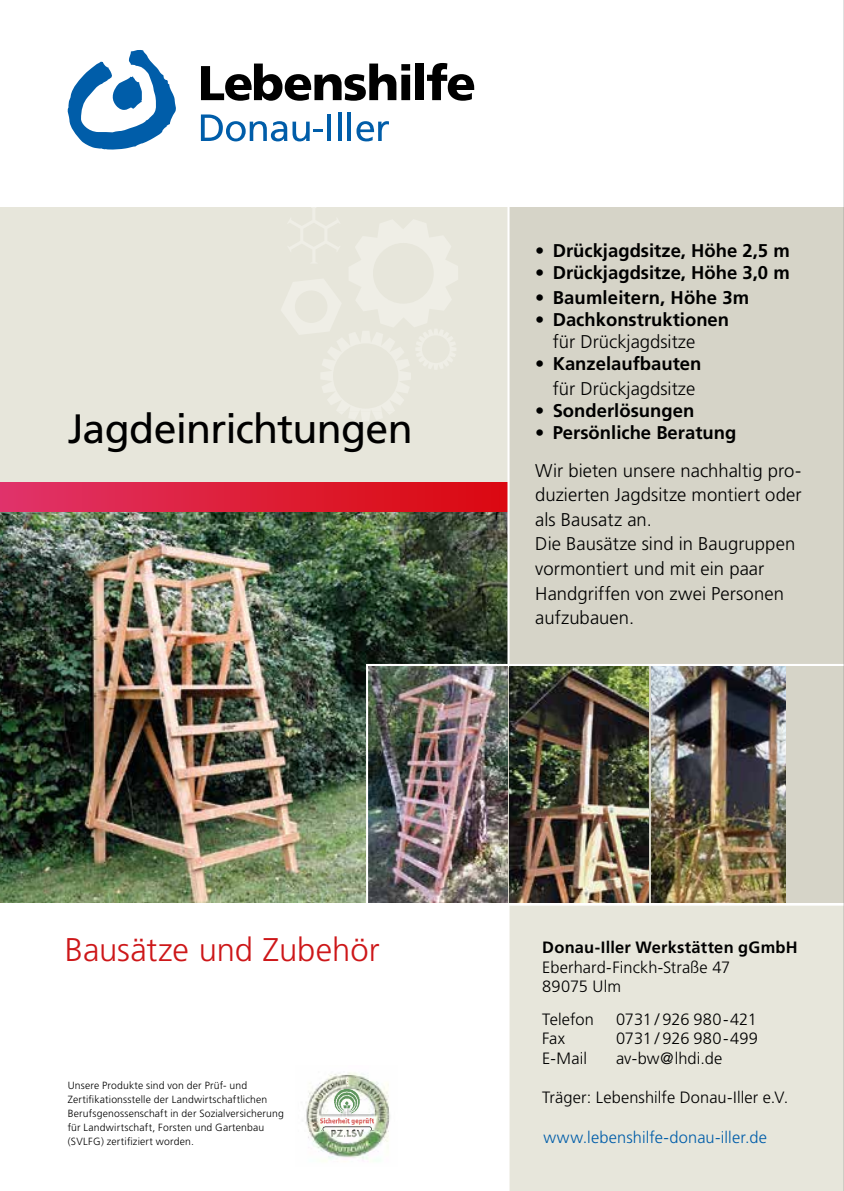
<style>
.page{position:relative;width:844px;height:1191px;background:#fff}
.page>*{position:absolute;margin:0;border:0;box-sizing:border-box;transform-origin:0 0}
.t1{font:40.95px "Frutiger";letter-spacing:-.02em;color:#000}
.t2{font:300 32.73px "Frutiger";color:#cd1719}
.t3{font:300 18.38px/24.7px "Frutiger";color:#000}
.t4{font:700 18.38px "Frutiger";color:#000}
.t5{font:300 16.45px/19.6px "Frutiger";letter-spacing:.005em;color:#000}
.t6{font:300 16.45px "Frutiger";letter-spacing:.005em;color:#005da9}
.t7{font:700 16.45px "Frutiger";letter-spacing:.015em;color:#000}
.t8{font:300 16.45px "Frutiger";letter-spacing:-.015em;color:#000}
.t9{font:300 10.33px/14.2px "Frutiger";letter-spacing:.015em;color:#000}
.s1{font-weight:300}
.s2{font-weight:700}
</style>
<div class="page">
<img style="left:0;top:50px;width:843px;height:1141px">
<h1 class="t1" style="left:68px;top:404px;width:346px">Jagdeinrichtungen</h1>
<h2 class="t2" style="left:65px;top:931px;width:316px">Bausätze und Zubehör</h2>
<p class="t9" style="left:68px;top:1078px;width:217px">Unsere Produkte sind von der Prüf- und Zertifikationsstelle der Landwirtschaftlichen Berufsgenossenschaft in der Sozialversicherung für Landwirtschaft, Forsten und Gartenbau (SVLFG) zertifiziert worden.</p>
<p class="t4" style="left:535px;top:240px;width:256px"><span class="s1">•</span> Drückjagdsitze, Höhe 2,5 m</p>
<p class="t4" style="left:535px;top:262px;width:256px"><span class="s1">•</span> Drückjagdsitze, Höhe 3,0 m</p>
<p class="t4" style="left:535px;top:287px;width:215px"><span class="s1">•</span> Baumleitern, Höhe 3m</p>
<p class="t3" style="left:552px;top:309px;width:178px;line-height:22.2px;text-indent:-17px">• <span class="s2">Dachkonstruktionen </span>für Drückjagdsitze</p>
<p class="t3" style="left:552px;top:352px;width:150px;text-indent:-17px">• <span class="s2">Kanzelaufbauten </span>für Drückjagdsitze</p>
<p class="t4" style="left:535px;top:400px;width:160px"><span class="s1">•</span> Sonderlösungen</p>
<p class="t3" style="left:535px;top:414px;width:267px;line-height:37.4px">• <span class="s2">Persönliche Beratung<br></span>Wir bieten unsere nachhaltig pro-</p>
<p class="t3" style="left:535px;top:483px;width:268px">duzierten Jagdsitze montiert oder als Bausatz an.<br>Die Bausätze sind in Baugruppen vormontiert und mit ein paar<br>Handgriffen von zwei Personen aufzubauen.</p>
<p class="t7" style="left:542px;top:937px;width:257px">Donau-Iller Werkstätten gGmbH</p>
<p class="t5" style="left:542px;top:957px;width:189px">Eberhard-Finckh-Straße 47<br>89075 Ulm</p>
<p class="t5" style="left:542px;top:1009px;width:53px">Telefon</p>
<p class="t8" style="left:616px;top:1009px;width:142px">0731 / 926 980 -421</p>
<p class="t5" style="left:542px;top:1029px;width:24px">Fax</p>
<p class="t5" style="left:616px;top:1029px;width:143px">0731 / 926 980 -499</p>
<p class="t5" style="left:542px;top:1048px;width:46px">E-Mail</p>
<p class="t5" style="left:616px;top:1048px;width:108px">av-bw@lhdi.de</p>
<p class="t5" style="left:542px;top:1088px;width:247px">Träger: Lebenshilfe Donau-Iller e.V.</p>
<p class="t6" style="left:543px;top:1127px;width:225px">www.lebenshilfe-donau-iller.de</p>
</div>
